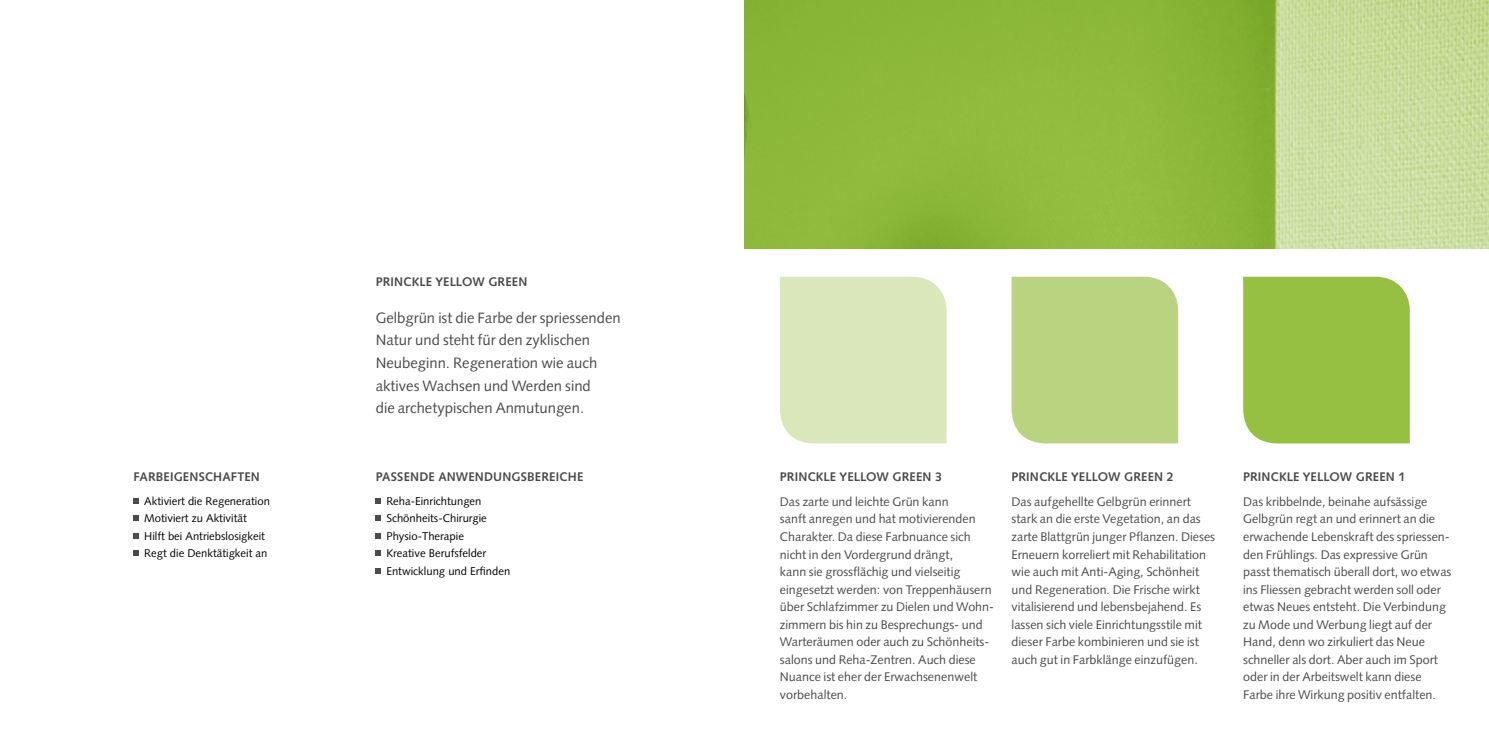
<style>
.page{position:relative;width:1489px;height:745px;background:#fff}
.page>*{position:absolute;margin:0;border:0;box-sizing:border-box;transform-origin:0 0}
._03_lead-anwendung{font:15px/22.5px "Syntax";color:#4b4b4d}
._01-gs-anwendung{font:12.5px/17.5px "Syntax";color:#4b4b4d}
._01_titel-anwendung{font:700 12.5px "Syntax";letter-spacing:.01em;color:#4b4b4d}
.t1{font:11.25px "Syntax LTCE";color:#000}
</style>
<div class="page">
<img style="left:744px;top:0;width:744px;height:248px">
<div style="left:1243px;top:276px;width:166px;height:167px;background:#96c042"></div>
<div style="left:1011px;top:276px;width:167px;height:167px;background:#bad380"></div>
<div style="left:780px;top:276px;width:166px;height:167px;background:#d9e7ba"></div>
<svg style="left:134px;top:498px;width:5px;height:5px"></svg>
<svg style="left:134px;top:515px;width:5px;height:5px"></svg>
<svg style="left:134px;top:533px;width:5px;height:5px"></svg>
<svg style="left:134px;top:550px;width:5px;height:5px"></svg>
<svg style="left:376px;top:498px;width:5px;height:5px"></svg>
<svg style="left:376px;top:515px;width:5px;height:5px"></svg>
<svg style="left:376px;top:533px;width:5px;height:5px"></svg>
<svg style="left:376px;top:550px;width:5px;height:5px"></svg>
<svg style="left:376px;top:568px;width:5px;height:5px"></svg>
<p class="_01_titel-anwendung" style="left:134px;top:469px;width:128px">FARBEIGENSCHAFTEN</p>
<p class="t1" style="left:144px;top:494px;width:127px">Aktiviert die Regeneration</p>
<p class="t1" style="left:144px;top:511px;width:104px">Motiviert zu Aktivität</p>
<p class="t1" style="left:144px;top:529px;width:122px">Hilft bei Antriebslosigkeit</p>
<p class="t1" style="left:144px;top:546px;width:125px">Regt die Denktätigkeit an</p>
<p class="_01_titel-anwendung" style="left:376px;top:274px;width:153px">PRINCKLE YELLOW GREEN</p>
<p class="_03_lead-anwendung" style="left:376px;top:306px;width:246px">Gelbgrün ist die Farbe der spriessenden Natur und steht für den zyklischen Neubeginn. Regeneration wie auch aktives Wachsen und Werden sind<br>die archetypischen Anmutungen.</p>
<p class="_01_titel-anwendung" style="left:376px;top:469px;width:209px">PASSENDE ANWENDUNGSBEREICHE</p>
<p class="t1" style="left:386px;top:494px;width:97px">Reha-Einrichtungen</p>
<p class="t1" style="left:386px;top:511px;width:102px">Schönheits-Chirurgie</p>
<p class="t1" style="left:386px;top:529px;width:79px">Physio-Therapie</p>
<p class="t1" style="left:386px;top:546px;width:101px">Kreative Berufsfelder</p>
<p class="t1" style="left:386px;top:564px;width:125px">Entwicklung und Erfinden</p>
<p class="_01_titel-anwendung" style="left:780px;top:469px;width:164px">PRINCKLE YELLOW GREEN 3</p>
<p class="_01-gs-anwendung" style="left:780px;top:492px;width:215px">Das zarte und leichte Grün kann<br>sanft anregen und hat motivierenden Charakter. Da diese Farbnuance sich nicht in den Vordergrund drängt,<br>kann sie grossflächig und vielseitig eingesetzt werden: von Treppenhäusern über Schlafzimmer zu Dielen und Wohn&shy;zimmern bis hin zu Besprechungs- und Warteräumen oder auch zu Schönheits&shy;salons und Reha-Zentren. Auch diese Nuance ist eher der Erwachsenenwelt vorbehalten.</p>
<p class="_01_titel-anwendung" style="left:1011px;top:469px;width:164px">PRINCKLE YELLOW GREEN 2</p>
<p class="_01-gs-anwendung" style="left:1011px;top:492px;width:205px">Das aufgehellte Gelbgrün erinnert stark an die erste Vegetation, an das zarte Blattgrün junger Pflanzen. Dieses Erneuern korreliert mit Rehabilitation wie auch mit Anti-Aging, Schönheit und Regeneration. Die Frische wirkt vitalisierend und lebensbejahend. Es lassen sich viele Einrichtungsstile mit dieser Farbe kombinieren und sie ist auch gut in Farbklänge einzufügen.</p>
<p class="_01_titel-anwendung" style="left:1243px;top:469px;width:164px">PRINCKLE YELLOW GREEN 1</p>
<p class="_01-gs-anwendung" style="left:1243px;top:492px;width:210px">Das kribbelnde, beinahe aufsässige Gelbgrün regt an und erinnert an die erwachende Lebenskraft des spriessen&shy;den Frühlings. Das expressive Grün passt thematisch überall dort, wo etwas ins Fliessen gebracht werden soll oder etwas Neues entsteht. Die Verbindung zu Mode und Werbung liegt auf der Hand, denn wo zirkuliert das Neue schneller als dort. Aber auch im Sport oder in der Arbeitswelt kann diese Farbe ihre Wirkung positiv entfalten.</p>
</div>
